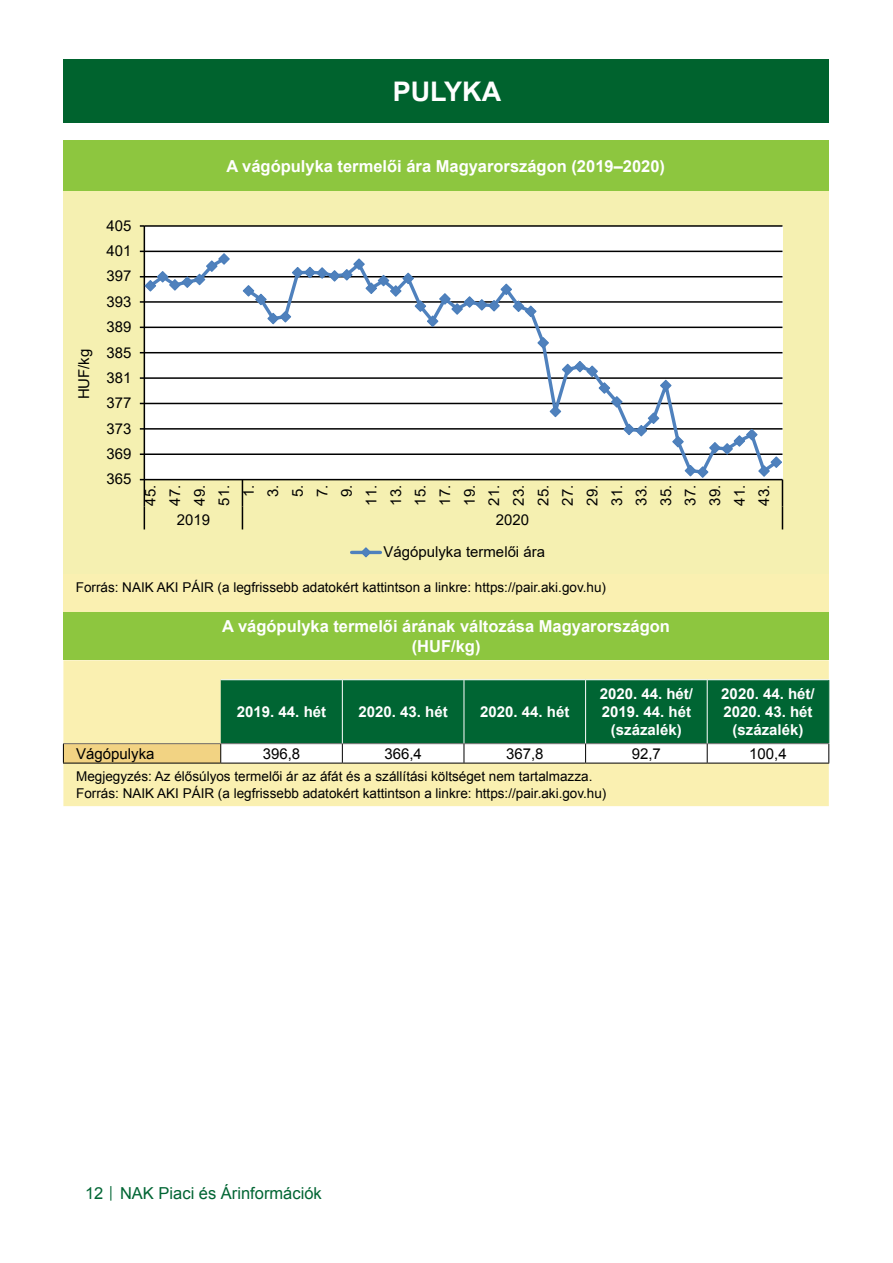
<style>
.page{position:relative;width:893px;height:1263px;background:#fff}
.page>*{position:absolute;margin:0;border:0;box-sizing:border-box;transform-origin:0 0}
.t1{font:700 27px "Arial";color:#fff}
.t2{font:700 16.5px/19.8px "Arial";color:#fff;text-align:center}
.t3{font:16.5px "Arial";color:#006533}
.t4{font:15px/24.6px "Arial";color:#000;text-align:center}
.t5{font:700 15px/18px "Arial";color:#fff;text-align:center}
.t6{font:13.5px/16.2px "Arial";color:#000}
.s1{font-size:12px}
</style>
<div class="page">
<div style="left:64px;top:60px;width:765px;height:63px;background:#00632e"></div>
<div style="left:63px;top:611px;width:766px;height:49px;background:#8dc63f"></div>
<div style="left:63px;top:660px;width:766px;height:146px;background:#faf0b1"></div>
<div style="left:63px;top:744px;width:158px;height:19px;background:#f2d383"></div>
<hr style="left:221px;top:679px;width:121px;height:1px;background:#fff">
<hr style="left:342px;top:679px;width:122px;height:1px;background:#fff">
<hr style="left:464px;top:679px;width:122px;height:1px;background:#fff">
<hr style="left:586px;top:679px;width:121px;height:1px;background:#fff">
<hr style="left:707px;top:679px;width:122px;height:1px;background:#fff">
<hr style="left:63px;top:743px;width:158px;height:1px;background:#706f6f">
<svg style="left:63px;top:744px;width:1px;height:19px"></svg>
<hr style="left:63px;top:763px;width:158px;height:1px;background:#000">
<hr style="left:221px;top:763px;width:121px;height:1px;background:#000">
<hr style="left:342px;top:763px;width:122px;height:1px;background:#000">
<hr style="left:464px;top:763px;width:122px;height:1px;background:#000">
<hr style="left:586px;top:763px;width:121px;height:1px;background:#000">
<hr style="left:707px;top:763px;width:122px;height:1px;background:#000">
<svg style="left:220px;top:680px;width:609px;height:83px"></svg>
<div style="left:63px;top:140px;width:765px;height:51px;background:#8dc63f"></div>
<div style="left:63px;top:574px;width:765px;height:37px;background:#faf0b1"></div>
<div style="left:63px;top:191px;width:765px;height:383px;background:#f5f0b1"></div>
<div style="left:144px;top:226px;width:638px;height:254px;background:#fff"></div>
<hr style="left:144px;top:453px;width:638px;height:2px;background:#000">
<hr style="left:144px;top:428px;width:638px;height:2px;background:#000">
<hr style="left:144px;top:403px;width:638px;height:1px;background:#000">
<hr style="left:144px;top:377px;width:638px;height:2px;background:#000">
<hr style="left:144px;top:352px;width:638px;height:1px;background:#000">
<hr style="left:144px;top:327px;width:638px;height:1px;background:#000">
<hr style="left:144px;top:301px;width:638px;height:2px;background:#000">
<hr style="left:144px;top:276px;width:638px;height:1px;background:#000">
<hr style="left:144px;top:251px;width:638px;height:1px;background:#000">
<hr style="left:144px;top:225px;width:638px;height:2px;background:#000">
<hr style="left:144px;top:226px;width:1px;height:254px;background:#000">
<hr style="left:144px;top:479px;width:638px;height:1px;background:#000">
<svg style="left:140px;top:479px;width:5px;height:50px"></svg>
<svg style="left:242px;top:480px;width:1px;height:49px"></svg>
<svg style="left:146px;top:277px;width:635px;height:177px"></svg>
<svg style="left:140px;top:251px;width:91px;height:42px"></svg>
<svg style="left:242px;top:258px;width:296px;height:70px"></svg>
<svg style="left:536px;top:336px;width:14px;height:14px"></svg>
<svg style="left:549px;top:360px;width:234px;height:169px"></svg>
<hr style="left:352px;top:551px;width:28px;height:3px;background:#4f81bd">
<svg style="left:360px;top:547px;width:12px;height:11px"></svg>
<h1 class="t1" style="left:393px;top:74px;width:110px">PULYKA</h1>
<p class="t2" style="left:226px;top:157px;width:440px">A vágópulyka termelői ára Magyarországon (2019–2020)</p>
<p class="t4" style="left:71px;top:399px;width:52px;rotate:-90deg">HUF/kg</p>
<p class="t4" style="left:106px;top:213px;width:27px">405</p>
<p class="t4" style="left:106px;top:238px;width:27px">401</p>
<p class="t4" style="left:106px;top:264px;width:27px">397</p>
<p class="t4" style="left:106px;top:289px;width:27px">393</p>
<p class="t4" style="left:106px;top:314px;width:27px">389</p>
<p class="t4" style="left:106px;top:340px;width:27px">385</p>
<p class="t4" style="left:106px;top:365px;width:27px">381</p>
<p class="t4" style="left:106px;top:391px;width:27px">377</p>
<p class="t4" style="left:106px;top:416px;width:27px">373</p>
<p class="t4" style="left:106px;top:441px;width:27px">369</p>
<p class="t4" style="left:106px;top:467px;width:27px">365</p>
<p class="t4" style="left:138px;top:505px;width:22px;rotate:-90deg">45.<br>47.<br>49.<br>51.<br>1.<br>3.<br>5.<br>7.<br>9.<br>11.<br>13.<br>15.<br>17.<br>19.<br>21.<br>23.<br>25.<br>27.<br>29.<br>31.<br>33.<br>35.<br>37.<br>39.<br>41.<br>43.</p>
<p class="t4" style="left:177px;top:507px;width:35px">2019</p>
<p class="t4" style="left:496px;top:507px;width:35px">2020</p>
<p class="t4" style="left:383px;top:539px;width:163px">Vágópulyka termelői ára</p>
<p class="t6" style="left:76px;top:580px;width:532px">Forrás: NAIK AKI PÁIR (a legfrissebb adatokért kattintson a linkre: https://pair.aki.gov.hu)</p>
<p class="t2" style="left:222px;top:617px;width:449px">A vágópulyka termelői árának változása Magyarországon (HUF/kg)</p>
<p class="t5" style="left:237px;top:703px;width:91px">2019. 44. hét</p>
<p class="t5" style="left:359px;top:703px;width:91px">2020. 43. hét</p>
<p class="t5" style="left:480px;top:703px;width:91px">2020. 44. hét</p>
<p class="t5" style="left:600px;top:685px;width:95px">2020. 44. hét/<br>2019. 44. hét (százalék)</p>
<p class="t5" style="left:721px;top:685px;width:95px">2020. 44. hét/<br>2020. 43. hét (százalék)</p>
<p class="t4" style="left:76px;top:741px;width:80px">Vágópulyka</p>
<p class="t4" style="left:263px;top:741px;width:39px">396,8</p>
<p class="t4" style="left:384px;top:741px;width:39px">366,4</p>
<p class="t4" style="left:506px;top:741px;width:39px">367,8</p>
<p class="t4" style="left:632px;top:741px;width:31px">92,7</p>
<p class="t4" style="left:749px;top:741px;width:39px">100,4</p>
<p class="t6" style="left:76px;top:769px;width:532px">Megjegyzés: Az élősúlyos termelői ár az áfát és a szállítási költséget nem tartalmazza.<br>Forrás: NAIK AKI PÁIR (a legfrissebb adatokért kattintson a linkre: https://pair.aki.gov.hu)</p>
<p class="t3" style="left:85px;top:1182px;width:238px">12 <span class="s1">│</span> NAK Piaci és Árinformációk</p>
</div>
